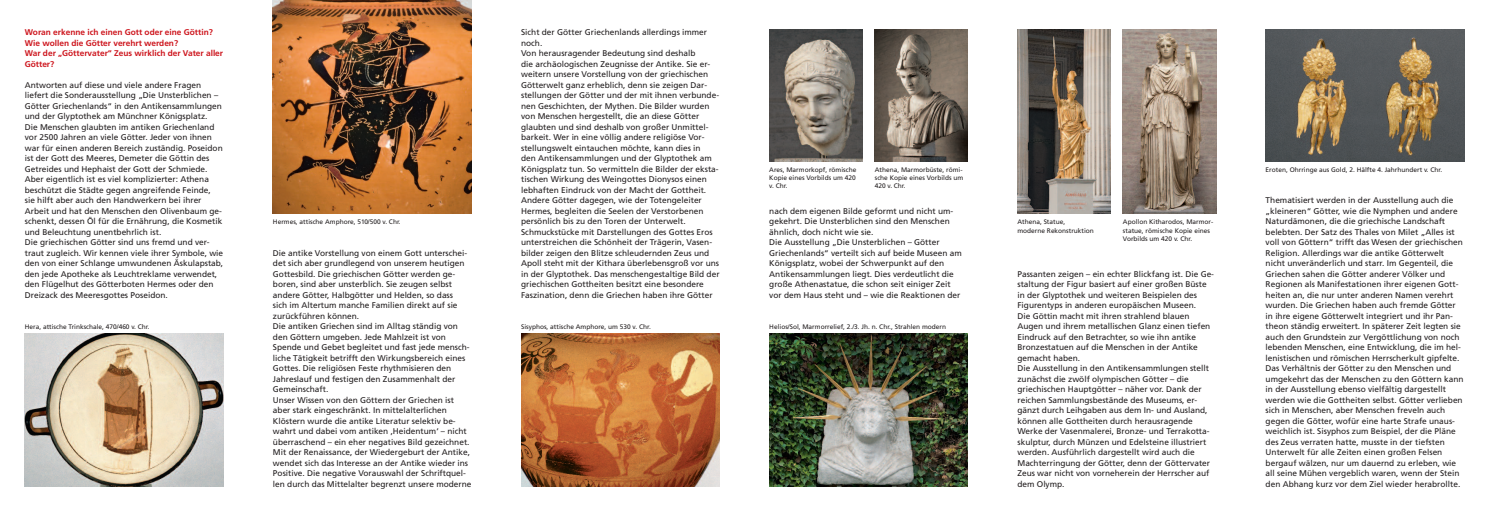
<style>
.page{position:relative;width:1489px;height:521px;background:#fff}
.page>*{position:absolute;margin:0;border:0;box-sizing:border-box;transform-origin:0 0}
.t1{font:8.31px/10.5px "Frutiger";color:#231f20}
.t2{font:700 8.31px/10.5px "Frutiger";color:#cd151d}
.t3{font:6.56px/8.3px "Frutiger";color:#231f20}
</style>
<div class="page">
<img style="left:25px;top:334px;width:198px;height:153px">
<img style="left:769px;top:334px;width:198px;height:153px">
<img style="left:521px;top:334px;width:198px;height:153px">
<img style="left:273px;top:0;width:198px;height:214px">
<img style="left:1122px;top:29px;width:93px;height:185px">
<img style="left:1017px;top:29px;width:93px;height:185px">
<img style="left:769px;top:29px;width:93px;height:132px">
<img style="left:874px;top:29px;width:93px;height:132px">
<img style="left:1265px;top:29px;width:198px;height:132px">
<p class="t2" style="left:25px;top:28px;width:200px">Woran erkenne ich einen Gott oder eine Göttin?<br>Wie wollen die Götter verehrt werden?<br>War der „Göttervater“ Zeus wirklich der Vater aller Götter?</p>
<p class="t1" style="left:25px;top:80px;width:200px">Antworten auf diese und viele andere Fragen liefert die Sonderausstellung „Die Unsterblichen – Götter Griechenlands“ in den Antikensammlungen und der Glyptothek am Münchner Königsplatz.<br>Die Menschen glaubten im antiken Griechenland vor 2500 Jahren an viele Götter. Jeder von ihnen war für einen anderen Bereich zuständig. Poseidon ist der Gott des Meeres, Demeter die Göttin des Getreides und Hephaist der Gott der Schmiede.<br>Aber eigentlich ist es viel komplizierter: Athena beschützt die Städte gegen angreifende Feinde,<br>sie hilft aber auch den Handwerkern bei ihrer Arbeit und hat den Menschen den Olivenbaum ge&shy;schenkt, dessen Öl für die Ernährung, die Kosmetik und Beleuchtung unentbehrlich ist.<br>Die griechischen Götter sind uns fremd und ver&shy;traut zugleich. Wir kennen viele ihrer Symbole, wie den von einer Schlange umwundenen Äskulapstab, den jede Apotheke als Leuchtreklame verwendet, den Flügelhut des Götterboten Hermes oder den Dreizack des Meeresgottes Poseidon.</p>
<p class="t1" style="left:521px;top:28px;width:200px">Sicht der Götter Griechenlands allerdings immer noch.<br>Von herausragender Bedeutung sind deshalb<br>die archäologischen Zeugnisse der Antike. Sie er&shy;weitern unsere Vorstellung von der griechischen Götterwelt ganz erheblich, denn sie zeigen Dar&shy;stellungen der Götter und der mit ihnen verbunde&shy;nen Geschichten, der Mythen. Die Bilder wurden von Menschen hergestellt, die an diese Götter glaubten und sind deshalb von großer Unmittel&shy;barkeit. Wer in eine völlig andere religiöse Vor&shy;stellungswelt eintauchen möchte, kann dies in<br>den Antikensammlungen und der Glyptothek am Königsplatz tun. So vermitteln die Bilder der eksta&shy;tischen Wirkung des Weingottes Dionysos einen lebhaften Eindruck von der Macht der Gottheit.<br>Andere Götter dagegen, wie der Totengeleiter Hermes, begleiten die Seelen der Verstorbenen persönlich bis zu den Toren der Unterwelt.<br>Schmuckstücke mit Darstellungen des Gottes Eros unterstreichen die Schönheit der Trägerin, Vasen&shy;bilder zeigen den Blitze schleudernden Zeus und Apoll steht mit der Kithara überlebensgroß vor uns in der Glyptothek. Das menschengestaltige Bild der griechischen Gottheiten besitzt eine besondere Faszination, denn die Griechen haben ihre Götter</p>
<p class="t3" style="left:769px;top:166px;width:89px">Ares, Marmorkopf, römische</p>
<p class="t3" style="left:1265px;top:166px;width:178px">Eroten, Ohrringe aus Gold, 2. Hälfte 4. Jahrhundert v. Chr.</p>
<p class="t3" style="left:769px;top:174px;width:88px">Kopie eines Vorbilds um 420 v. Chr.</p>
<p class="t3" style="left:874px;top:166px;width:90px;text-align:justify">Athena, Marmorbüste, römi&shy;sche Kopie eines Vorbilds um 420 v. Chr.</p>
<p class="t1" style="left:1265px;top:196px;width:199px">Thematisiert werden in der Ausstellung auch die „kleineren“ Götter, wie die Nymphen und andere Naturdämonen, die die griechische Landschaft belebten. Der Satz des Thales von Milet „Alles ist voll von Göttern“ trifft das Wesen der griechischen Religion. Allerdings war die antike Götterwelt nicht unveränderlich und starr. Im Gegenteil, die Griechen sahen die Götter anderer Völker und Regionen als Manifestationen ihrer eigenen Gott&shy;heiten an, die nur unter anderen Namen verehrt wurden. Die Griechen haben auch fremde Götter in ihre eigene Götterwelt integriert und ihr Pan&shy;theon ständig erweitert. In späterer Zeit legten sie auch den Grundstein zur Vergöttlichung von noch lebenden Menschen, eine Entwicklung, die im hel&shy;lenistischen und römischen Herrscherkult gipfelte.<br>Das Verhältnis der Götter zu den Menschen und umgekehrt das der Menschen zu den Göttern kann in der Ausstellung ebenso vielfältig dargestellt werden wie die Gottheiten selbst. Götter verlieben sich in Menschen, aber Menschen freveln auch gegen die Götter, wofür eine harte Strafe unaus&shy;weichlich ist. Sisyphos zum Beispiel, der die Pläne des Zeus verraten hatte, musste in der tiefsten Unterwelt für alle Zeiten einen großen Felsen bergauf wälzen, nur um dauernd zu erleben, wie all seine Mühen vergeblich waren, wenn der Stein den Abhang kurz vor dem Ziel wieder herabrollte.</p>
<p class="t1" style="left:769px;top:206px;width:194px">nach dem eigenen Bilde geformt und nicht um&shy;gekehrt. Die Unsterblichen sind den Menschen ähnlich, doch nicht wie sie.<br>Die Ausstellung „Die Unsterblichen – Götter Griechenlands“ verteilt sich auf beide Museen am Königsplatz, wobei der Schwerpunkt auf den Antikensammlungen liegt. Dies verdeutlicht die große Athenastatue, die schon seit einiger Zeit vor dem Haus steht und – wie die Reaktionen der</p>
<p class="t3" style="left:273px;top:218px;width:129px">Hermes, attische Amphore, 510/500 v. Chr.</p>
<p class="t3" style="left:1122px;top:218px;width:92px">Apollon Kitharodos, Marmor&shy;statue, römische Kopie eines<br>Vorbilds um 420 v. Chr.</p>
<p class="t3" style="left:1017px;top:218px;width:78px">Athena, Statue, moderne Rekonstruktion</p>
<p class="t1" style="left:273px;top:248px;width:200px">Die antike Vorstellung von einem Gott unterschei&shy;det sich aber grundlegend von unserem heutigen Gottesbild. Die griechischen Götter werden ge&shy;boren, sind aber unsterblich. Sie zeugen selbst andere Götter, Halbgötter und Helden, so dass<br>sich im Altertum manche Familien direkt auf sie zurückführen können.<br>Die antiken Griechen sind im Alltag ständig von den Göttern umgeben. Jede Mahlzeit ist von Spende und Gebet begleitet und fast jede mensch&shy;liche Tätigkeit betrifft den Wirkungsbereich eines Gottes. Die religiösen Feste rhythmisieren den Jahreslauf und festigen den Zusammenhalt der Gemeinschaft.<br>Unser Wissen von den Göttern der Griechen ist aber stark eingeschränkt. In mittelalterlichen Klöstern wurde die antike Literatur selektiv be&shy;wahrt und dabei vom antiken ‚Heidentum‘ – nicht überraschend – ein eher negatives Bild gezeichnet.<br>Mit der Renaissance, der Wiedergeburt der Antike, wendet sich das Interesse an der Antike wieder ins Positive. Die negative Vorauswahl der Schriftquel&shy;len durch das Mittelalter begrenzt unsere moderne</p>
<p class="t1" style="left:1017px;top:269px;width:198px">Passanten zeigen – ein echter Blickfang ist. Die Ge&shy;staltung der Figur basiert auf einer großen Büste in der Glyptothek und weiteren Beispielen des Figurentyps in anderen europäischen Museen.<br>Die Göttin macht mit ihren strahlend blauen Augen und ihrem metallischen Glanz einen tiefen Eindruck auf den Betrachter, so wie ihn antike Bronzestatuen auf die Menschen in der Antike gemacht haben.<br>Die Ausstellung in den Antikensammlungen stellt zunächst die zwölf olympischen Götter – die griechischen Hauptgötter – näher vor. Dank der reichen Sammlungsbestände des Museums, er&shy;gänzt durch Leihgaben aus dem In- und Ausland, können alle Gottheiten durch herausragende Werke der Vasenmalerei, Bronze- und Terrakotta&shy;skulptur, durch Münzen und Edelsteine illustriert werden. Ausführlich dargestellt wird auch die Machterringung der Götter, denn der Göttervater Zeus war nicht von vorneherein der Herrscher auf dem Olymp.</p>
<p class="t3" style="left:25px;top:323px;width:126px">Hera, attische Trinkschale, 470/460 v. Chr.</p>
<p class="t3" style="left:521px;top:323px;width:131px">Sisyphos, attische Amphore, um 530 v. Chr.</p>
<p class="t3" style="left:769px;top:323px;width:178px">Helios/Sol, Marmorrelief, 2./3. Jh. n. Chr., Strahlen modern</p>
</div>
